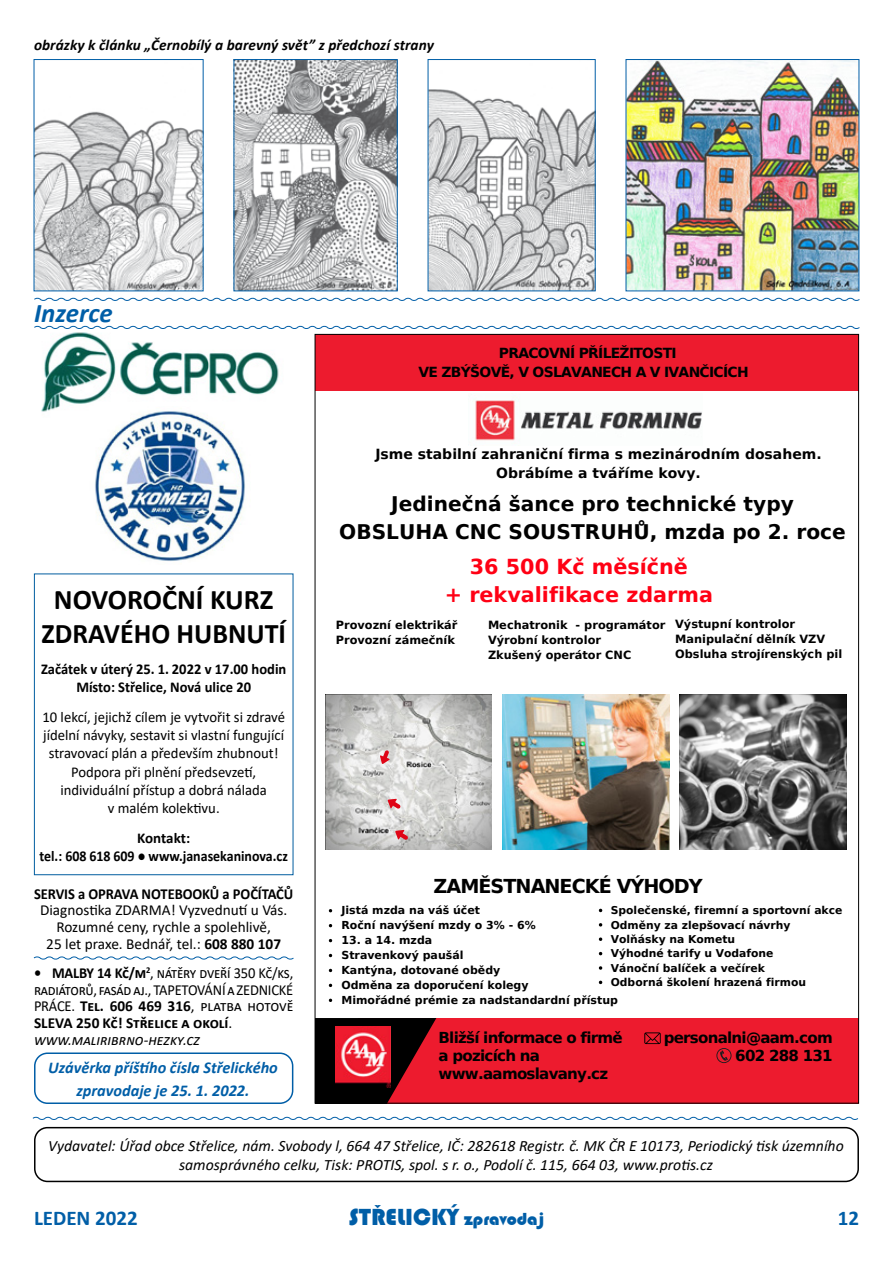
<style>
.page{position:relative;width:893px;height:1263px;background:#fff}
.page>*{position:absolute;margin:0;border:0;box-sizing:border-box;transform-origin:0 0}
.t1{font:700 28.5px/34.2px "Calibri";color:#000;text-align:center}
.t2{font:italic 700 27px "Calibri";color:#005ea7}
.t3{font:24px "Bauhaus 93";color:#005ea7}
.t4{font:700 21px "Calibri";color:#005ea7}
.t5{font:700 20.7px/28px "DejaVu Sans";color:#ff0014;text-align:center}
.t6{font:700 20.1px/27.5px "DejaVu Sans";color:#000;text-align:center}
.t7{font:700 19.2px "DejaVu Sans";letter-spacing:-.05em;color:#000}
.t8{font:italic 700 16.5px/22.5px "Calibri";color:#005ea7;text-align:center}
.t9{font:italic 15.75px/18.9px "Calibri";color:#000;text-align:center}
.t10{font:15.3px/16.8px "Calibri";letter-spacing:-.015em;color:#000;scale:.95 1}
.t11{font:15.3px/16.8px "Calibri";letter-spacing:-.015em;color:#000;text-align:center}
.t12{font:italic 700 15.3px "Calibri";letter-spacing:.005em;color:#000}
.t13{font:700 15.3px "Calibri";letter-spacing:-.005em;color:#000;scale:.95 1}
.t14{font:700 15.15px/17.9px "DejaVu Sans";letter-spacing:-.05em;color:#000;text-align:right}
.t15{font:15px/18px "Calibri";color:#000;text-align:center}
.t16{font:700 15px/18px "Calibri";color:#000;text-align:center}
.t17{font:700 13.95px/19.2px "DejaVu Sans";color:#000;text-align:center}
.t18{font:700 13.95px/19.2px "DejaVu Sans";letter-spacing:-.05em;color:#000;text-align:center}
.t19{font:700 11.4px/15px "DejaVu Sans";color:#000}
.t20{font:700 11.25px/15px "DejaVu Sans";color:#000}
.t21{font:700 10.95px/15px "DejaVu Sans";color:#000}
.t22{font:700 10.8px/14.4px "DejaVu Sans";color:#000}
.s1{font-weight:700}
.s2{font-style:italic}
.s3{font-size:18px}
</style>
<div class="page">
<img style="left:41px;top:332px;width:238px;height:80px">
<div style="left:34px;top:1127px;width:825px;height:55px;border:2px solid #000;border-radius:13px"></div>
<div style="left:34px;top:1052px;width:259px;height:52px;border:2px solid #005ea7;border-radius:13px"></div>
<div style="left:34px;top:573px;width:259px;height:302px;border:1px solid #005d9f"></div>
<svg style="left:32px;top:1116px;width:827px;height:4px"></svg>
<svg style="left:34px;top:325px;width:826px;height:4px"></svg>
<svg style="left:34px;top:297px;width:826px;height:4px"></svg>
<svg style="left:33px;top:956px;width:261px;height:4px"></svg>
<div style="left:315px;top:334px;width:544px;height:57px;background:#ed1b2e"></div>
<svg style="left:325px;top:695px;width:167px;height:155px;background:#c7c7c6"></svg>
<img style="left:503px;top:695px;width:166px;height:155px">
<svg style="left:680px;top:695px;width:166px;height:155px;background:#757575"></svg>
<div style="left:358px;top:1018px;width:501px;height:85px;background:#ed1b2e"></div>
<svg style="left:380px;top:750px;width:10px;height:14px"></svg>
<svg style="left:388px;top:799px;width:13px;height:10px"></svg>
<img style="left:475px;top:400px;width:227px;height:41px">
<svg style="left:395px;top:830px;width:13px;height:10px"></svg>
<svg style="left:317px;top:1018px;width:119px;height:83px"></svg>
<img style="left:335px;top:1026px;width:56px;height:61px">
<svg style="left:716px;top:1048px;width:15px;height:15px"></svg>
<svg style="left:644px;top:1032px;width:17px;height:12px"></svg>
<svg style="left:599px;top:937px;width:3px;height:4px"></svg>
<svg style="left:599px;top:966px;width:3px;height:4px"></svg>
<img style="left:89px;top:406px;width:161px;height:155px">
<img style="left:36px;top:111px;width:166px;height:178px">
<img style="left:236px;top:61px;width:160px;height:228px">
<div style="left:234px;top:59px;width:164px;height:232px;border:1px solid #005ea7"></div>
<img style="left:430px;top:89px;width:164px;height:200px">
<div style="left:428px;top:59px;width:168px;height:232px;border:1px solid #005ea7"></div>
<img style="left:628px;top:61px;width:229px;height:228px">
<div style="left:626px;top:59px;width:233px;height:232px;border:1px solid #005ea7"></div>
<p class="t12" style="left:34px;top:34px;width:401px">obrázky k článku „Černobílý a barevný svět” z předchozí strany</p>
<h2 class="t2" style="left:34px;top:294px;width:80px">Inzerce</h2>
<h1 class="t1" style="left:41px;top:582px;width:246px">NOVOROČNÍ KURZ<br>ZDRAVÉHO HUBNUTÍ</h1>
<p class="t16" style="left:41px;top:659px;width:247px">Začátek v úterý 25. 1. 2022 v 17.00 hodin<br>Místo: Střelice, Nová ulice 20</p>
<p class="t15" style="left:42px;top:708px;width:244px">10 lekcí, jejichž cílem je vytvořit si zdravé jídelní návyky, sestavit si vlastní fungující stravovací plán a především zhubnout!<br>Podpora při plnění předsevzetí, individuální přístup a dobrá nálada<br>v malém kolektivu.</p>
<p class="t16" style="left:40px;top:829px;width:250px">Kontakt:<br>tel.: 608 618 609 ● www.janasekaninova.cz</p>
<p class="t13" style="left:34px;top:883px;width:275px">SERVIS a OPRAVA NOTEBOOKŮ a POČÍTAČŮ</p>
<p class="t11" style="left:40px;top:901px;width:249px">Diagnostika ZDARMA! Vyzvednutí u Vás.<br>Rozumné ceny, rychle a spolehlivě,<br>25 let praxe. Bednář, tel.: <span class="s1">608 880 107</span></p>
<p class="t10" style="left:34px;top:964px;width:275px"><span class="s1">• MALBY 14 Kč/m</span><sup>2</sup>, nátěry dveří 350 Kč/ks, radiátorů, fasád aj., TAPETOVÁNÍ a ZEDNICKÉ PRÁCE. <span class="s1">Tel. 606 469 316</span>, platba hotově <span class="s1">SLEVA 250 Kč! Střelice a okolí</span>. <span class="s2">www.maliribrno-hezky.cz</span></p>
<p class="t8" style="left:48px;top:1056px;width:231px">Uzávěrka příštího čísla Střelického zpravodaje je 25. 1. 2022.</p>
<p class="t18" style="left:419px;top:343px;width:332px">PRACOVNÍ PŘÍLEŽITOSTI<br>VE ZBÝŠOVĚ, V OSLAVANECH A V IVANČICÍCH</p>
<p class="t17" style="left:375px;top:444px;width:448px">Jsme stabilní zahraniční firma s mezinárodním dosahem.<br>Obrábíme a tváříme kovy.</p>
<h3 class="t6" style="left:339px;top:490px;width:508px">Jedinečná šance pro technické typy<br>OBSLUHA CNC SOUSTRUHŮ, mzda po 2. roce</h3>
<h3 class="t5" style="left:445px;top:552px;width:270px">36 500 Kč měsíčně<br>+ rekvalifikace zdarma</h3>
<p class="t19" style="left:488px;top:617px;width:179px">Mechatronik - programátor<br>Výrobní kontrolor<br>Zkušený operátor CNC</p>
<p class="t19" style="left:675px;top:616px;width:169px">Výstupní kontrolor<br>Manipulační dělník VZV<br>Obsluha strojírenských pil</p>
<p class="t20" style="left:336px;top:617px;width:123px">Provozní elektrikář<br>Provozní zámečník</p>
<p class="t7" style="left:433px;top:870px;width:271px">ZAMĚSTNANECKÉ VÝHODY</p>
<p class="t21" style="left:341px;top:902px;width:196px">Jistá mzda na váš účet<br>Roční navýšení mzdy o 3% - 6%</p>
<p class="t21" style="left:341px;top:932px;width:278px">13. a 14. mzda<br>Stravenkový paušál<br>Kantýna, dotované obědy<br>Odměna za doporučení kolegy<br>Mimořádné prémie za nadstandardní přístup</p>
<p class="t22" style="left:611px;top:903px;width:233px">Společenské, firemní a sportovní akce<br>Odměny za zlepšovací návrhy<br>Volňásky na Kometu<br>Výhodné tarify u Vodafone<br>Vánoční balíček a večírek<br>Odborná školení hrazená firmou</p>
<p class="t14" style="left:438px;top:1029px;width:186px;text-align:left">Bližší informace o firmě a pozicích na www.aamoslavany.cz</p>
<p class="t14" style="left:664px;top:1029px;width:171px">personalni@aam.com<br>602 288 131</p>
<p class="t9" style="left:48px;top:1136px;width:797px">Vydavatel: Úřad obce Střelice, nám. Svobody l, 664 47 Střelice, IČ: 282618 Registr. č. MK ČR E 10173, Periodický tisk územního samosprávného celku, Tisk: PROTIS, spol. s r. o., Podolí č. 115, 664 03, www.protis.cz</p>
<h3 class="t4" style="left:34px;top:1203px;width:105px">LEDEN 2022</h3>
<h3 class="t3" style="left:349px;top:1203px;width:197px">STRˇ ELICKÝ <span class="s3">zpravodaj</span></h3>
<h3 class="t4" style="left:838px;top:1203px;width:23px">12</h3>
</div>
